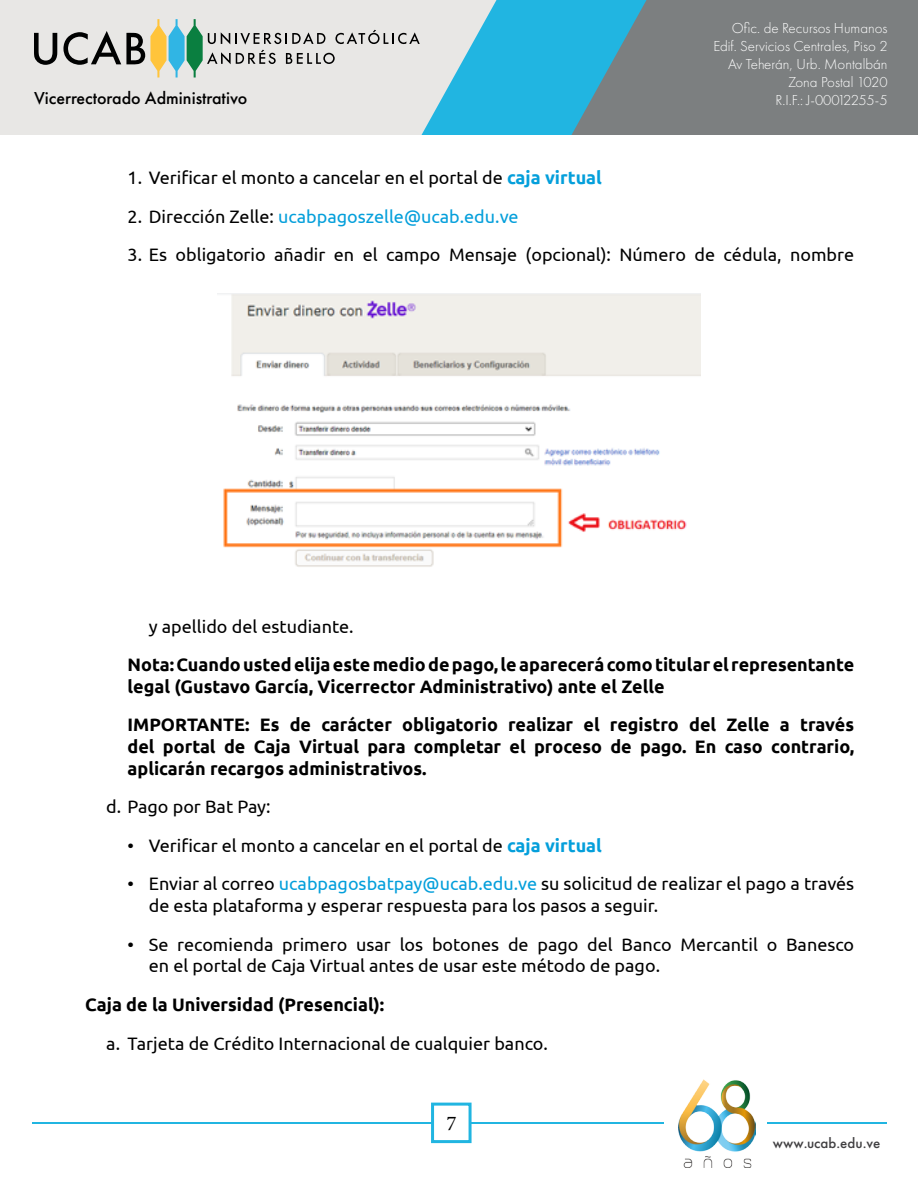
<style>
.page{position:relative;width:918px;height:1188px;background:#fff}
.page>*{position:absolute;margin:0;border:0;box-sizing:border-box;transform-origin:0 0}
.t1{font:21px "Minion Pro";color:#000}
.t2{font:18px/21.6px "Ubuntu";color:#000}
.t3{font:700 18px/21.6px "Ubuntu";color:#000}
.t4{font:18px "Ubuntu";color:#049fdb}
.t5{font:500 18px "Futura PT";color:#000}
.t6{font:300 15px/18px "Futura PT";color:#fff;text-align:right}
.t7{font:300 15px "Futura PT";letter-spacing:-.035em;color:#fff}
.t8{font:500 15px "Futura PT";color:#414042}
.t9{font:500 15px "Futura PT";color:#000}
.s1{font-weight:700;color:#049fdb}
.s2{color:#000}
.s3{color:#049fdb}
</style>
<div class="page">
<div style="left:0;top:0;width:63px;height:135px;background:#e8e7e5"></div>
<div style="left:648px;top:0;width:270px;height:135px;background:#7c7f80"></div>
<svg style="left:34px;top:33px;width:23px;height:32px"></svg>
<svg style="left:63px;top:0;width:585px;height:135px;background:#a5ccd4"></svg>
<hr style="left:32px;top:1122px;width:631px;height:2px;background:#21b5e1">
<hr style="left:767px;top:1122px;width:119px;height:2px;background:#21b5e1">
<div style="left:431px;top:1103px;width:41px;height:40px;background:#fff;border:3px solid #21b5e1"></div>
<img style="left:679px;top:1080px;width:77px;height:87px">
<img style="left:218px;top:293px;width:483px;height:274px">
<p class="t6" style="left:714px;top:19px;width:176px">Ofic. de Recursos Humanos<br>Edif. Servicios Centrales, Piso 2<br>Av Teherán, Urb. Montalbán<br>Zona Postal 1020</p>
<p class="t5" style="left:34px;top:87px;width:215px">Vicerrectorado Administrativo</p>
<p class="t7" style="left:775px;top:91px;width:114px">R.I.F.: J-00012255-5</p>
<p class="t2" style="left:128px;top:166px;width:476px">1. Verificar el monto a cancelar en el portal de <span class="s1">caja virtual</span></p>
<p class="t4" style="left:128px;top:205px;width:392px"><span class="s2">2. Dirección Zelle:</span> ucabpagoszelle@ucab.edu.ve</p>
<p class="t2" style="left:128px;top:244px;width:728px">3. Es obligatorio añadir en el campo Mensaje (opcional): Número de cédula, nombre</p>
<p class="t2" style="left:149px;top:615px;width:206px">y apellido del estudiante.</p>
<p class="t3" style="left:128px;top:654px;width:728px">Nota: Cuando usted elija este medio de pago, le aparecerá como titular el representante legal (Gustavo García, Vicerrector Administrativo) ante el Zelle</p>
<p class="t3" style="left:128px;top:714px;width:728px;text-align:justify">IMPORTANTE: Es de carácter obligatorio realizar el registro del Zelle a través del portal de Caja Virtual para completar el proceso de pago. En caso contrario, aplicarán recargos administrativos.</p>
<p class="t2" style="left:106px;top:796px;width:166px">d. Pago por Bat Pay:</p>
<p class="t2" style="left:128px;top:834px;width:476px">• Verificar el monto a cancelar en el portal de <span class="s1">caja virtual</span></p>
<p class="t2" style="left:149px;top:873px;width:707px;text-indent:-21px">• Enviar al correo <span class="s3">ucabpagosbatpay@ucab.edu.ve</span> su solicitud de realizar el pago a través de esta plataforma y esperar respuesta para los pasos a seguir.</p>
<p class="t2" style="left:149px;top:933px;width:707px;text-indent:-21px">• Se recomienda primero usar los botones de pago del Banco Mercantil o Banesco en el portal de Caja Virtual antes de usar este método de pago.</p>
<p class="t3" style="left:85px;top:993px;width:301px">Caja de la Universidad (Presencial):</p>
<p class="t2" style="left:106px;top:1032px;width:443px">a. Tarjeta de Crédito Internacional de cualquier banco.</p>
<p class="t9" style="left:447px;top:1111px;width:10px">9</p>
<p class="t1" style="left:446px;top:1109px;width:12px">7</p>
<p class="t8" style="left:773px;top:1134px;width:109px">www.ucab.edu.ve</p>
</div>
